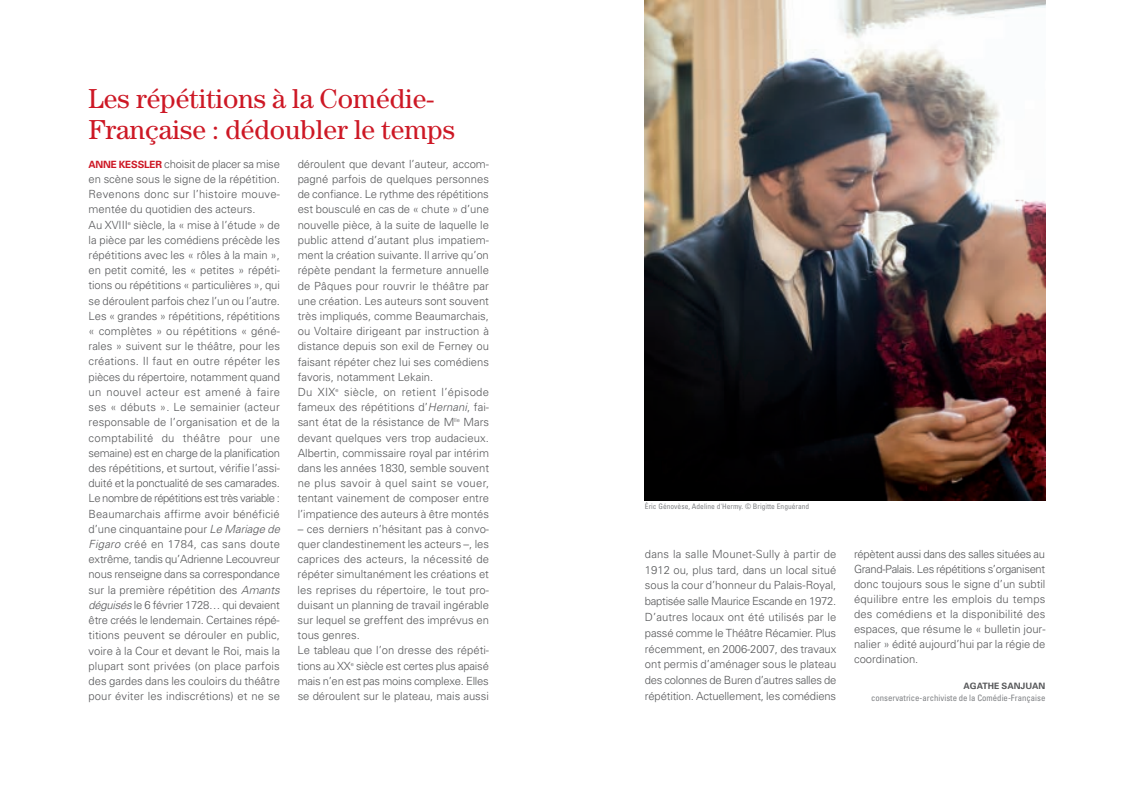
<style>
.page{position:relative;width:1134px;height:798px;background:#fff}
.page>*{position:absolute;margin:0;border:0;box-sizing:border-box;transform-origin:0 0}
.t1{font:27.5px/31.2px "Century Std";color:#cd1825}
.t2{font:300 11.25px/15.2px "Univers";color:#57585a}
.t3{font:condensed 8.75px "Univers";color:#808285}
.t4{font:700 8.75px "Univers";color:#57585a}
.t5{font:condensed 7.5px "Univers";color:#808285}
.s1{font-weight:700;font-size:10px;color:#cd1825}
.s2{font-style:italic}
</style>
<div class="page">
<img style="left:645px;top:0;width:400px;height:500px">
<h1 class="t1" style="left:89px;top:85px;width:368px">Les répétitions à la Comédie-<br>Française : dédoubler le temps</h1>
<p class="t2" style="left:89px;top:157px;width:193px"><span class="s1">ANNE KESSLER</span> choisit de placer sa mise en scène sous le signe de la répétition.<br>Revenons donc sur l’histoire mouve&shy;mentée du quotidien des acteurs.<br>Au XVIII<sup>e</sup> siècle, la « mise à l’étude » de la pièce par les comédiens précède les répétitions avec les « rôles à la main », en petit comité, les « petites » répéti&shy;tions ou répétitions « particulières », qui se déroulent parfois chez l’un ou l’autre.<br>Les « grandes » répétitions, répétitions « complètes » ou répétitions « géné&shy;rales » suivent sur le théâtre, pour les créations. Il faut en outre répéter les pièces du répertoire, notamment quand un nouvel acteur est amené à faire ses « débuts ». Le semainier (acteur responsable de l’organisation et de la comptabilité du théâtre pour une semaine) est en charge de la planification des répétitions, et surtout, vérifie l’assi&shy;duité et la ponctualité de ses camarades.<br>Le nombre de répétitions est très variable :<br>Beaumarchais affirme avoir bénéficié d’une cinquantaine pour <span class="s2">Le Mariage de Figaro</span> créé en 1784, cas sans doute extrême, tandis qu’Adrienne Lecouvreur nous renseigne dans sa correspondance sur la première répétition des <span class="s2">Amants déguisés</span> le 6 février 1728… qui devaient être créés le lendemain. Certaines répé&shy;titions peuvent se dérouler en public, voire à la Cour et devant le Roi, mais la plupart sont privées (on place parfois des gardes dans les couloirs du théâtre pour éviter les indiscrétions) et ne se</p>
<p class="t2" style="left:298px;top:157px;width:193px">déroulent que devant l’auteur, accom&shy;pagné parfois de quelques personnes de confiance. Le rythme des répétitions est bousculé en cas de « chute » d’une nouvelle pièce, à la suite de laquelle le public attend d’autant plus impatiem&shy;ment la création suivante. Il arrive qu’on répète pendant la fermeture annuelle de Pâques pour rouvrir le théâtre par une création. Les auteurs sont souvent très impliqués, comme Beaumarchais, ou Voltaire dirigeant par instruction à distance depuis son exil de Ferney ou faisant répéter chez lui ses comédiens favoris, notamment Lekain.<br>Du XIX<sup>e</sup> siècle, on retient l’épisode fameux des répétitions d’<span class="s2">Hernani</span>, fai&shy;sant état de la résistance de M<sup>lle</sup> Mars devant quelques vers trop audacieux.<br>Albertin, commissaire royal par intérim dans les années 1830, semble souvent ne plus savoir à quel saint se vouer, tentant vainement de composer entre l’impatience des auteurs à être montés</p>
<p class="t2" style="left:298px;top:522px;width:193px">– ces derniers n’hésitant pas à convo&shy;quer clandestinement les acteurs –, les caprices des acteurs, la nécessité de répéter simultanément les créations et les reprises du répertoire, le tout pro&shy;duisant un planning de travail ingérable sur lequel se greffent des imprévus en tous genres.<br>Le tableau que l’on dresse des répéti&shy;tions au XX<sup>e</sup> siècle est certes plus apaisé mais n’en est pas moins complexe. Elles se déroulent sur le plateau, mais aussi</p>
<p class="t5" style="left:645px;top:503px;width:166px">Éric Génovèse, Adeline d'Hermy. © Brigitte Enguérand</p>
<p class="t2" style="left:645px;top:546px;width:193px;line-height:15.8px;text-align:justify">dans la salle Mounet-Sully à partir de 1912 ou, plus tard, dans un local situé sous la cour d’honneur du Palais-Royal, baptisée salle Maurice Escande en 1972.<br>D’autres locaux ont été utilisés par le passé comme le Théâtre Récamier. Plus récemment, en 2006-2007, des travaux ont permis d’aménager sous le plateau des colonnes de Buren d’autres salles de répétition. Actuellement, les comédiens</p>
<p class="t2" style="left:854px;top:547px;width:193px;text-align:justify">répètent aussi dans des salles situées au Grand-Palais. Les répétitions s’organisent donc toujours sous le signe d’un subtil équilibre entre les emplois du temps des comédiens et la disponibilité des espaces, que résume le « bulletin jour&shy;nalier » édité aujourd’hui par la régie de coordination.</p>
<p class="t4" style="left:964px;top:682px;width:83px">AGATHE SANJUAN</p>
<p class="t3" style="left:871px;top:694px;width:176px">conservatrice-archiviste de la Comédie-Française</p>
</div>
